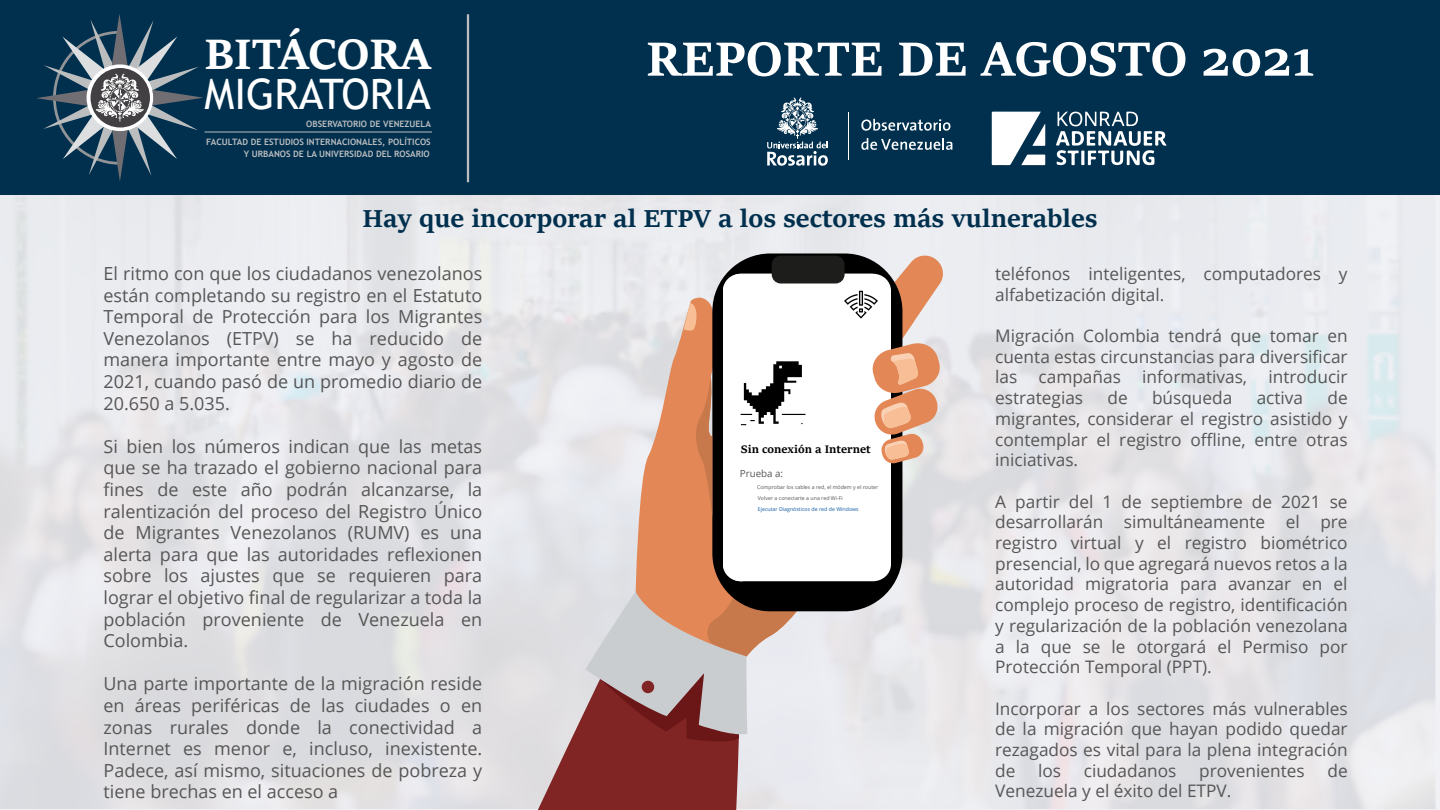
<style>
.page{position:relative;width:1440px;height:810px;background:#fff}
.page>*{position:absolute;margin:0;border:0;box-sizing:border-box;transform-origin:0 0}
.t1{font:700 52.5px "Sitka Subheading";color:#fff}
.t2{font:700 46.88px "Sitka Subheading";color:#fff}
.t3{font:42px "Trebuchet MS";color:#fff}
.t4{font:700 27px "Sitka Subheading";color:#00304e}
.t5{font:18px/21.6px "Open Sans";color:#565656;text-align:justify}
.t6{font:17.25px/20.7px "Open Sans";color:#565656;text-align:justify}
.t7{font:700 12px "Sitka Subheading";color:#000}
.t8{font:9.75px "Open Sans";color:#565656}
.t9{font:700 8.85px "Trebuchet MS";color:#bbbdbf}
.t10{font:5.25px/11.2px "Open Sans";color:#565656}
.t11{font:5.25px "Open Sans";color:#145da5}
</style>
<div class="page">
<img style="left:1px;top:195px;width:1436px;height:614px">
<svg style="left:636px;top:298px;width:233px;height:419px;background:#e4b59d"></svg>
<svg style="left:684px;top:303px;width:16px;height:29px"></svg>
<div style="left:712px;top:254px;width:190px;height:357px;background:#000;border-radius:58px"></div>
<svg style="left:533px;top:591px;width:273px;height:219px;background:#b89593"></svg>
<div style="left:642px;top:681px;width:12px;height:12px;background:#802424;border-radius:50%"></div>
<svg style="left:692px;top:377px;width:21px;height:140px;background:#d38254"></svg>
<svg style="left:723px;top:253px;width:222px;height:328px;background:#e0d6d1"></svg>
<img style="left:844px;top:289px;width:33px;height:33px">
<img style="left:725px;top:344px;width:94px;height:103px">
<div style="left:0;top:0;width:1440px;height:195px;background:#00304e"></div>
<hr style="left:467px;top:14px;width:2px;height:168px;background:#bbbdbf">
<svg style="left:992px;top:112px;width:53px;height:53px"></svg>
<svg style="left:1056px;top:111px;width:111px;height:55px"></svg>
<hr style="left:848px;top:112px;width:1px;height:48px;background:#fff">
<svg style="left:861px;top:138px;width:91px;height:12px"></svg>
<svg style="left:861px;top:119px;width:89px;height:12px"></svg>
<svg style="left:767px;top:98px;width:61px;height:68px"></svg>
<svg style="left:36px;top:14px;width:168px;height:167px"></svg>
<hr style="left:204px;top:132px;width:228px;height:1px;background:#bbbdbf">
<h2 class="t2" style="left:204px;top:18px;width:228px">BITÁCORA</h2>
<h3 class="t3" style="left:205px;top:67px;width:228px">MIGRATORIA</h3>
<p class="t9" style="left:306px;top:119px;width:126px">OBSERVATORIO DE VENEZUELA</p>
<p class="t9" style="left:244px;top:148px;width:187px">Y URBANOS DE LA UNIVERSIDAD DEL ROSARIO</p>
<p class="t9" style="left:206px;top:136px;width:226px">FACULTAD DE ESTUDIOS INTERNACIONALES, POLÍTICOS</p>
<h1 class="t1" style="left:646px;top:19px;width:670px">REPORTE DE AGOSTO 2021</h1>
<h3 class="t4" style="left:363px;top:198px;width:737px">Hay que incorporar al ETPV a los sectores más vulnerables</h3>
<p class="t5" style="left:104px;top:262px;width:380px">El ritmo con que los ciudadanos venezolanos están completando su registro en el Estatuto Temporal de Protección para los Migrantes Venezolanos (ETPV) se ha reducido de manera importante entre mayo y agosto de 2021, cuando pasó de un promedio diario de 20.650 a 5.035.</p>
<p class="t5" style="left:104px;top:435px;width:380px">Si bien los números indican que las metas que se ha trazado el gobierno nacional para fines de este año podrán alcanzarse, la ralentización del proceso del Registro Único de Migrantes Venezolanos (RUMV) es una alerta para que las autoridades reflexionen sobre los ajustes que se requieren para lograr el objetivo final de regularizar a toda la población proveniente de Venezuela en Colombia.</p>
<p class="t5" style="left:104px;top:673px;width:380px">Una parte importante de la migración reside en áreas periféricas de las ciudades o en zonas rurales donde la conectividad a Internet es menor e, incluso, inexistente.<br>Padece, así mismo, situaciones de pobreza y tiene brechas en el acceso a</p>
<p class="t7" style="left:741px;top:440px;width:131px">Sin conexión a Internet</p>
<p class="t8" style="left:740px;top:467px;width:45px">Prueba a:</p>
<p class="t10" style="left:757px;top:481px;width:123px">Comprobar los cables a red, el módem y el router<br>Volver a conectarte a una red Wi-Fi</p>
<p class="t11" style="left:758px;top:506px;width:102px">Ejecutar Diagnósticos de red de Windows</p>
<p class="t6" style="left:995px;top:263px;width:354px">teléfonos inteligentes, computadores y alfabetización digital.</p>
<p class="t6" style="left:995px;top:325px;width:354px">Migración Colombia tendrá que tomar en cuenta estas circunstancias para diversificar las campañas informativas, introducir estrategias</p>
<p class="t6" style="left:1107px;top:387px;width:22px">de</p>
<p class="t6" style="left:1152px;top:387px;width:82px">búsqueda</p>
<p class="t6" style="left:1257px;top:387px;width:48px">activa</p>
<p class="t6" style="left:995px;top:387px;width:354px;text-indent:332px">de migrantes, considerar el registro asistido y contemplar el registro offline, entre otras iniciativas.</p>
<p class="t6" style="left:995px;top:491px;width:354px">A partir del 1 de septiembre de 2021 se desarrollarán simultáneamente el pre registro virtual y el registro biométrico presencial, lo que agregará nuevos retos a la autoridad migratoria para avanzar en el complejo proceso de registro, identificación y regularización de la población venezolana a la que se le otorgará el Permiso por Protección Temporal (PPT).</p>
<p class="t6" style="left:995px;top:698px;width:354px">Incorporar a los sectores más vulnerables de la migración que hayan podido quedar rezagados es vital para la plena integración de</p>
<p class="t6" style="left:1038px;top:760px;width:25px">los</p>
<p class="t6" style="left:1084px;top:760px;width:94px">ciudadanos</p>
<p class="t6" style="left:1199px;top:760px;width:107px">provenientes</p>
<p class="t6" style="left:1327px;top:760px;width:22px">de</p>
<p class="t6" style="left:995px;top:780px;width:238px">Venezuela y el éxito del ETPV.</p>
</div>
